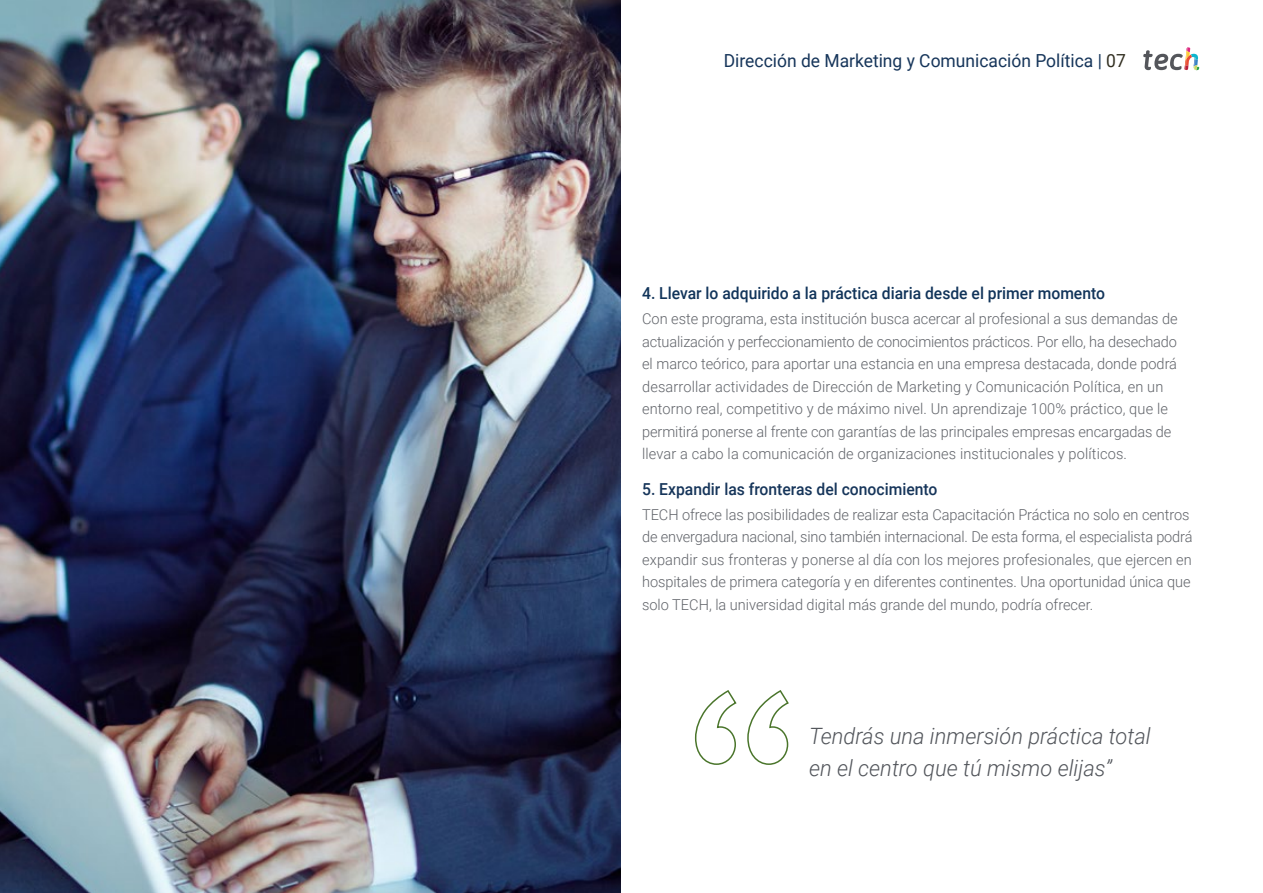
<style>
.page{position:relative;width:1263px;height:893px;background:#fff}
.page>*{position:absolute;margin:0;border:0;box-sizing:border-box;transform-origin:0 0}
.t1{font:italic 300 22.5px/31.5px "Roboto";color:#52555b}
.t2{font:18px "Roboto";color:#16355a}
.t3{font:500 16.5px "Roboto";color:#11345a;scale:.95 1}
.t4{font:500 16.5px "Roboto";color:#16355a;scale:.95 1}
.t5{font:300 15px/22.5px "Roboto";color:#61646a}
.s1{color:#143459}
.s2{color:#312e20}
</style>
<div class="page">
<svg style="left:694px;top:690px;width:95px;height:75px"></svg>
<svg style="left:1143px;top:47px;width:56px;height:24px"></svg>
<img style="left:0;top:0;width:621px;height:893px">
<p class="t2" style="left:724px;top:48px;width:403px">Dirección de Marketing y Comunicación Política <span class="s1">|</span> <span class="s2">07</span></p>
<p class="t3" style="left:642px;top:282px;width:489px">4. Llevar lo adquirido a la práctica diaria desde el primer momento</p>
<p class="t5" style="left:642px;top:307px;width:537px">Con este programa, esta institución busca acercar al profesional a sus demandas de actualización y perfeccionamiento de conocimientos prácticos. Por ello, ha desechado el marco teórico, para aportar una estancia en una empresa destacada, donde podrá desarrollar actividades de Dirección de Marketing y Comunicación Política, en un entorno real, competitivo y de máximo nivel. Un aprendizaje 100% práctico, que le permitirá ponerse al frente con garantías de las principales empresas encargadas de llevar a cabo la comunicación de organizaciones institucionales y políticos.</p>
<p class="t4" style="left:642px;top:478px;width:312px">5. Expandir las fronteras del conocimiento</p>
<p class="t5" style="left:642px;top:503px;width:552px">TECH ofrece las posibilidades de realizar esta Capacitación Práctica no solo en centros de envergadura nacional, sino también internacional. De esta forma, el especialista podrá expandir sus fronteras y ponerse al día con los mejores profesionales, que ejercen en hospitales de primera categoría y en diferentes continentes. Una oportunidad única que solo TECH, la universidad digital más grande del mundo, podría ofrecer.</p>
<h1 class="t1" style="left:809px;top:720px;width:343px">Tendrás una inmersión práctica total en el centro que tú mismo elijas”</h1>
</div>
